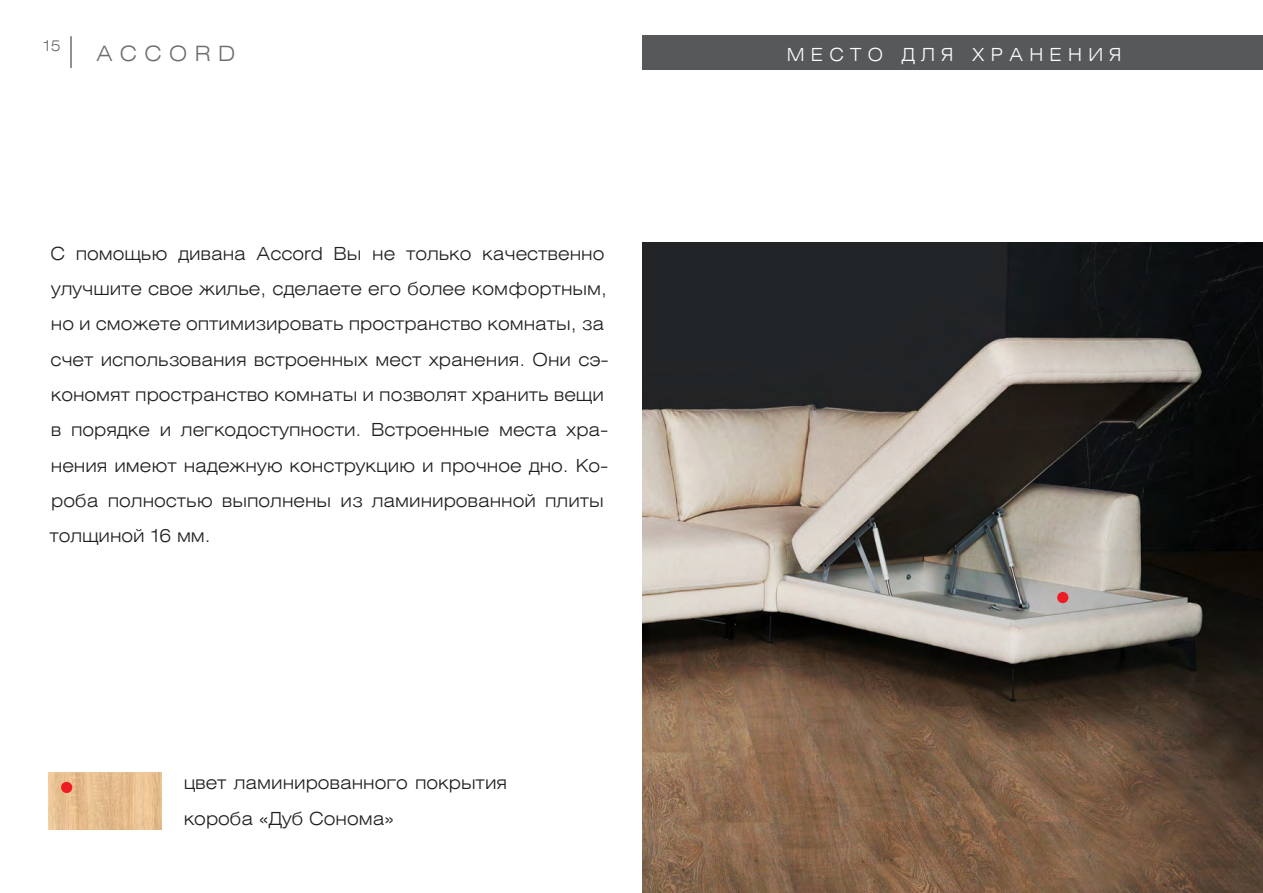
<style>
.page{position:relative;width:1263px;height:893px;background:#fff}
.page>*{position:absolute;margin:0;border:0;box-sizing:border-box;transform-origin:0 0}
.t1{font:21px "Helios Ext Light C";letter-spacing:.36em;color:#6c6d70}
.t2{font:18px/35.2px "Helios Ext Light C";color:#231f20}
.t3{font:18px "Helios Ext Light C";letter-spacing:.36em;color:#fff}
.t4{font:15px "Helios Ext Light C";color:#6c6d70}
</style>
<div class="page">
<div style="left:642px;top:35px;width:621px;height:35px;background:#57585a"></div>
<img style="left:642px;top:242px;width:621px;height:651px">
<img style="left:49px;top:772px;width:112px;height:57px">
<div style="left:61px;top:782px;width:11px;height:11px;background:#ee1d23;border-radius:50%"></div>
<div style="left:1057px;top:592px;width:11px;height:11px;background:#ee1d23;border-radius:50%"></div>
<hr style="left:70px;top:36px;width:2px;height:32px;background:#6c6d70">
<p class="t4" style="left:43px;top:36px;width:19px">15</p>
<p class="t1" style="left:97px;top:41px;width:140px">ACCORD</p>
<p class="t2" style="left:49px;top:235px;width:561px">С помощью дивана Accord Вы не только качественно улучшите свое жилье, сделаете его более комфортным, но и сможете оптимизировать пространство комнаты, за счет использования встроенных мест хранения. Они сэ&shy;кономят пространство комнаты и позволят хранить вещи в порядке и легкодоступности. Встроенные места хра&shy;нения имеют надежную конструкцию и прочное дно. Ко&shy;роба полностью выполнены из ламинированной плиты толщиной 16 мм.</p>
<p class="t2" style="left:184px;top:765px;width:325px">цвет ламинированного покрытия короба «Дуб Сонома»</p>
<p class="t3" style="left:787px;top:43px;width:337px">МЕСТО ДЛЯ ХРАНЕНИЯ</p>
</div>
